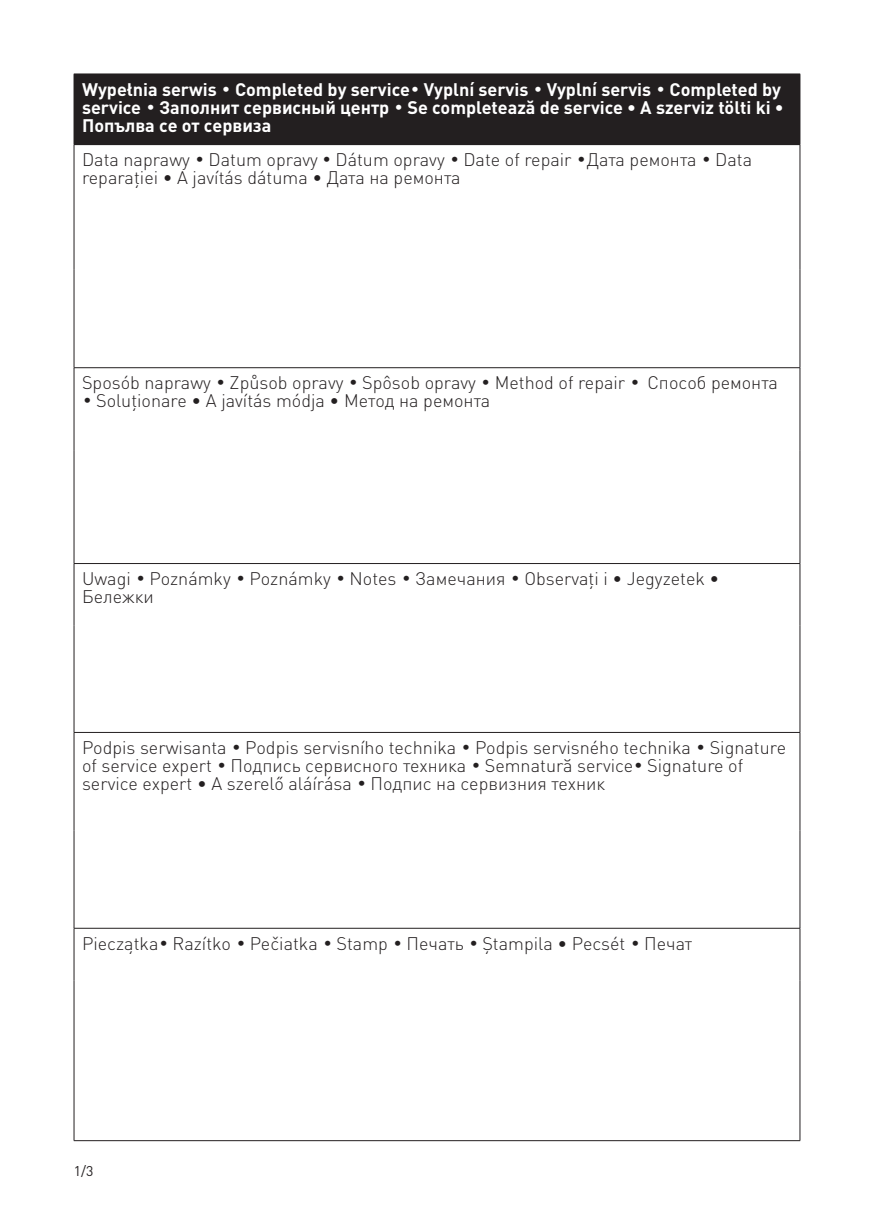
<style>
.page{position:relative;width:874px;height:1225px;background:#fff}
.page>*{position:absolute;margin:0;border:0;box-sizing:border-box;transform-origin:0 0}
.t1{font:300 18px/18px "DIN Pro";color:#231f20}
.t2{font:700 18px/18px "DIN Pro";color:#fff}
.t3{font:14px "DIN Pro";color:#231f20}
.s1{font-family:"Swis 911 X Cm EU";font-weight:400}
</style>
<div class="page">
<div style="left:74px;top:74px;width:725px;height:71px;background:#231f20"></div>
<hr style="left:799px;top:74px;width:1px;height:70px;background:#231f20">
<hr style="left:74px;top:145px;width:1px;height:125px;background:#231f20">
<hr style="left:799px;top:145px;width:1px;height:125px;background:#231f20">
<hr style="left:74px;top:270px;width:1px;height:97px;background:#231f20">
<hr style="left:799px;top:270px;width:1px;height:97px;background:#231f20">
<hr style="left:74px;top:367px;width:725px;height:1px;background:#231f20">
<hr style="left:74px;top:368px;width:1px;height:83px;background:#231f20">
<hr style="left:799px;top:368px;width:1px;height:83px;background:#231f20">
<hr style="left:74px;top:451px;width:1px;height:112px;background:#231f20">
<hr style="left:799px;top:451px;width:1px;height:112px;background:#231f20">
<hr style="left:74px;top:563px;width:725px;height:1px;background:#231f20">
<hr style="left:74px;top:564px;width:1px;height:61px;background:#231f20">
<hr style="left:799px;top:564px;width:1px;height:61px;background:#231f20">
<hr style="left:74px;top:625px;width:1px;height:107px;background:#231f20">
<hr style="left:799px;top:625px;width:1px;height:107px;background:#231f20">
<hr style="left:74px;top:732px;width:725px;height:1px;background:#231f20">
<hr style="left:74px;top:732px;width:1px;height:98px;background:#231f20">
<hr style="left:799px;top:732px;width:1px;height:98px;background:#231f20">
<hr style="left:74px;top:830px;width:1px;height:98px;background:#231f20">
<hr style="left:799px;top:830px;width:1px;height:98px;background:#231f20">
<hr style="left:74px;top:928px;width:725px;height:1px;background:#231f20">
<hr style="left:74px;top:928px;width:1px;height:52px;background:#231f20">
<hr style="left:799px;top:928px;width:1px;height:52px;background:#231f20">
<hr style="left:74px;top:980px;width:1px;height:160px;background:#231f20">
<hr style="left:799px;top:980px;width:1px;height:160px;background:#231f20">
<hr style="left:74px;top:1140px;width:725px;height:1px;background:#231f20">
<p class="t2" style="left:82px;top:79px;width:703px">Wypełnia serwis <span class="s1">•</span> Completed by service<span class="s1">•</span> Vyplní servis <span class="s1">•</span> Vyplní servis <span class="s1">•</span> Completed by service <span class="s1">•</span> Заполнит сервисный центр <span class="s1">•</span> Se completează de service • A szerviz tölti ki •<br>Попълва се от сервиза</p>
<p class="t1" style="left:82px;top:150px;width:671px">Data naprawy <span class="s1">•</span> Datum opravy <span class="s1">•</span> Dátum opravy <span class="s1">•</span> Date of repair <span class="s1">•</span>Дата ремонта <span class="s1">•</span> Data reparaţiei • A javítás dátuma • Дата на ремонта</p>
<p class="t1" style="left:82px;top:373px;width:697px">Sposób naprawy <span class="s1">•</span> Způsob opravy <span class="s1">•</span> Spôsob opravy <span class="s1">•</span> Method of repair <span class="s1">•</span> Способ ремонта</p>
<p class="t1" style="left:82px;top:391px;width:409px"><span class="s1">•</span> Soluţionare • A javítás módja • Метод на ремонта</p>
<p class="t1" style="left:82px;top:569px;width:638px">Uwagi <span class="s1">•</span> Poznámky <span class="s1">•</span> Poznámky <span class="s1">•</span> Notes <span class="s1">•</span> Замечания <span class="s1">•</span> Observaţi i • Jegyzetek •<br>Бележки</p>
<p class="t1" style="left:82px;top:738px;width:705px">Podpis serwisanta <span class="s1">•</span> Podpis servisního technika <span class="s1">•</span> Podpis servisného technika <span class="s1">•</span> Signature of service expert <span class="s1">•</span> Подпись сервисного техника <span class="s1">•</span> Semnatură service<span class="s1">•</span> Signature of service expert • A szerelő aláírása <span class="s1">•</span> Подпис на сервизния техник</p>
<p class="t1" style="left:82px;top:933px;width:611px">Pieczątka<span class="s1">•</span> Razítko <span class="s1">•</span> Pečiatka <span class="s1">•</span> Stamp <span class="s1">•</span> Печать <span class="s1">•</span> Ştampila • Pecsét <span class="s1">•</span> Печат</p>
<p class="t3" style="left:74px;top:1161px;width:21px">1/3</p>
</div>
